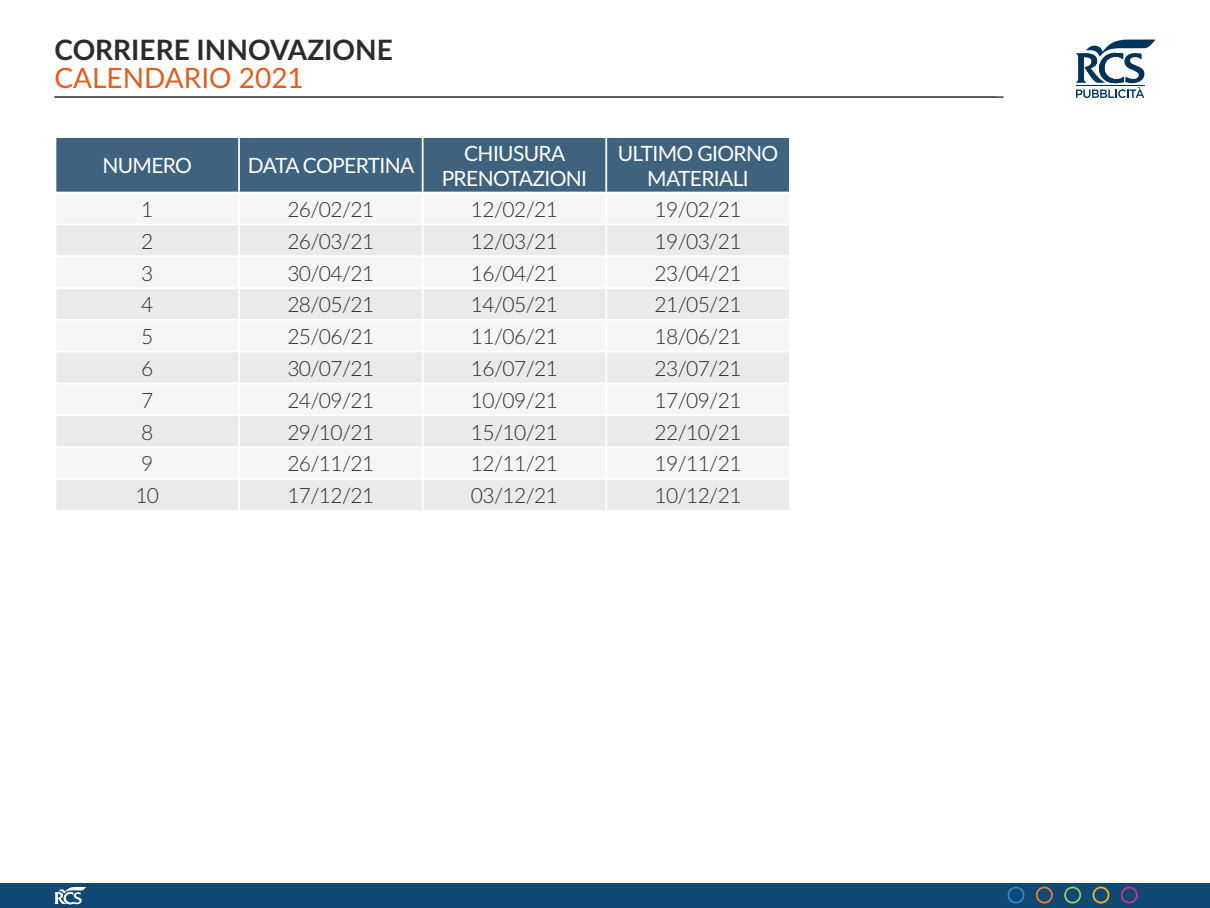
<style>
.page{position:relative;width:1210px;height:908px;background:#fff}
.page>*{position:absolute;margin:0;border:0;box-sizing:border-box;transform-origin:0 0}
.t1{font:700 28px "Lato";color:#2c2c2c}
.t2{font:28px "Lato";color:#de5f1f}
.TESTO{font:300 21px "Lato";letter-spacing:-.03em;color:#2c2c2c}
.testo{font:21px/25.2px "Lato";letter-spacing:-.03em;color:#fff;text-align:center}
</style>
<div class="page">
<hr style="left:55px;top:96px;width:948px;height:2px;background:#565656">
<div style="left:56px;top:138px;width:733px;height:54px;background:#3f637f"></div>
<svg style="left:56px;top:225px;width:733px;height:284px;fill:#eaeaea"></svg>
<hr style="left:238px;top:225px;width:2px;height:30px;background:#fff">
<hr style="left:422px;top:225px;width:1px;height:30px;background:#fff">
<hr style="left:605px;top:225px;width:2px;height:30px;background:#fff">
<hr style="left:55px;top:255px;width:184px;height:2px;background:#fff">
<hr style="left:239px;top:255px;width:184px;height:2px;background:#fff">
<hr style="left:238px;top:257px;width:2px;height:30px;background:#fff">
<hr style="left:423px;top:255px;width:183px;height:2px;background:#fff">
<hr style="left:422px;top:257px;width:1px;height:30px;background:#fff">
<hr style="left:606px;top:255px;width:184px;height:2px;background:#fff">
<hr style="left:605px;top:257px;width:2px;height:30px;background:#fff">
<hr style="left:55px;top:287px;width:184px;height:2px;background:#fff">
<hr style="left:239px;top:287px;width:184px;height:2px;background:#fff">
<hr style="left:238px;top:289px;width:2px;height:30px;background:#fff">
<hr style="left:423px;top:287px;width:183px;height:2px;background:#fff">
<hr style="left:422px;top:289px;width:1px;height:30px;background:#fff">
<hr style="left:606px;top:287px;width:184px;height:2px;background:#fff">
<hr style="left:605px;top:289px;width:2px;height:30px;background:#fff">
<hr style="left:55px;top:319px;width:184px;height:1px;background:#fff">
<hr style="left:239px;top:319px;width:184px;height:1px;background:#fff">
<hr style="left:238px;top:320px;width:2px;height:30px;background:#fff">
<hr style="left:423px;top:319px;width:183px;height:1px;background:#fff">
<hr style="left:422px;top:320px;width:1px;height:30px;background:#fff">
<hr style="left:606px;top:319px;width:184px;height:1px;background:#fff">
<hr style="left:605px;top:320px;width:2px;height:30px;background:#fff">
<hr style="left:55px;top:350px;width:184px;height:2px;background:#fff">
<hr style="left:239px;top:350px;width:184px;height:2px;background:#fff">
<hr style="left:238px;top:352px;width:2px;height:30px;background:#fff">
<hr style="left:423px;top:350px;width:183px;height:2px;background:#fff">
<hr style="left:422px;top:352px;width:1px;height:30px;background:#fff">
<hr style="left:606px;top:350px;width:184px;height:2px;background:#fff">
<hr style="left:605px;top:352px;width:2px;height:30px;background:#fff">
<hr style="left:55px;top:382px;width:184px;height:2px;background:#fff">
<hr style="left:239px;top:382px;width:184px;height:2px;background:#fff">
<hr style="left:238px;top:384px;width:2px;height:30px;background:#fff">
<hr style="left:423px;top:382px;width:183px;height:2px;background:#fff">
<hr style="left:422px;top:384px;width:1px;height:30px;background:#fff">
<hr style="left:606px;top:382px;width:184px;height:2px;background:#fff">
<hr style="left:605px;top:384px;width:2px;height:30px;background:#fff">
<hr style="left:55px;top:414px;width:184px;height:2px;background:#fff">
<hr style="left:239px;top:414px;width:184px;height:2px;background:#fff">
<hr style="left:238px;top:416px;width:2px;height:30px;background:#fff">
<hr style="left:423px;top:414px;width:183px;height:2px;background:#fff">
<hr style="left:422px;top:416px;width:1px;height:30px;background:#fff">
<hr style="left:606px;top:414px;width:184px;height:2px;background:#fff">
<hr style="left:605px;top:416px;width:2px;height:30px;background:#fff">
<hr style="left:55px;top:446px;width:184px;height:2px;background:#fff">
<hr style="left:239px;top:446px;width:184px;height:2px;background:#fff">
<hr style="left:238px;top:448px;width:2px;height:30px;background:#fff">
<hr style="left:423px;top:446px;width:183px;height:2px;background:#fff">
<hr style="left:422px;top:448px;width:1px;height:30px;background:#fff">
<hr style="left:606px;top:446px;width:184px;height:2px;background:#fff">
<hr style="left:605px;top:448px;width:2px;height:30px;background:#fff">
<hr style="left:55px;top:478px;width:184px;height:1px;background:#fff">
<hr style="left:239px;top:478px;width:184px;height:1px;background:#fff">
<hr style="left:238px;top:479px;width:2px;height:30px;background:#fff">
<hr style="left:423px;top:478px;width:183px;height:1px;background:#fff">
<hr style="left:422px;top:479px;width:1px;height:30px;background:#fff">
<hr style="left:606px;top:478px;width:184px;height:1px;background:#fff">
<hr style="left:605px;top:479px;width:2px;height:30px;background:#fff">
<hr style="left:238px;top:138px;width:2px;height:54px;background:#fff">
<hr style="left:422px;top:138px;width:1px;height:54px;background:#fff">
<hr style="left:605px;top:138px;width:2px;height:54px;background:#fff">
<div style="left:0;top:883px;width:1210px;height:24px;background:#114975"></div>
<svg style="left:1076px;top:40px;width:79px;height:58px"></svg>
<h1 class="t1" style="left:55px;top:29px;width:340px">CORRIERE I NNOVAZIONE</h1>
<h1 class="t2" style="left:55px;top:57px;width:251px">CALENDARIO 2021</h1>
<p class="testo" style="left:102px;top:152px;width:91px">NUMERO</p>
<p class="testo" style="left:248px;top:152px;width:168px">DATA COPERTINA</p>
<p class="testo" style="left:442px;top:139px;width:147px">CHIUSURA<br>PRENOTAZIONI</p>
<p class="testo" style="left:617px;top:139px;width:162px">ULTIMO GIORNO<br>MATERIALI</p>
<p class="TESTO" style="left:141px;top:195px;width:14px">1</p>
<p class="TESTO" style="left:287px;top:195px;width:88px">26/02/21</p>
<p class="TESTO" style="left:471px;top:195px;width:88px">12/02/21</p>
<p class="TESTO" style="left:654px;top:195px;width:88px">19/02/21</p>
<p class="TESTO" style="left:141px;top:226px;width:14px">2</p>
<p class="TESTO" style="left:287px;top:226px;width:88px">26/03/21</p>
<p class="TESTO" style="left:471px;top:226px;width:88px">12/03/21</p>
<p class="TESTO" style="left:654px;top:226px;width:88px">19/03/21</p>
<p class="TESTO" style="left:141px;top:258px;width:14px">3</p>
<p class="TESTO" style="left:287px;top:258px;width:88px">30/04/21</p>
<p class="TESTO" style="left:471px;top:258px;width:88px">16/04/21</p>
<p class="TESTO" style="left:654px;top:258px;width:88px">23/04/21</p>
<p class="TESTO" style="left:141px;top:290px;width:14px">4</p>
<p class="TESTO" style="left:287px;top:290px;width:88px">28/05/21</p>
<p class="TESTO" style="left:471px;top:290px;width:88px">14/05/21</p>
<p class="TESTO" style="left:654px;top:290px;width:88px">21/05/21</p>
<p class="TESTO" style="left:141px;top:322px;width:14px">5</p>
<p class="TESTO" style="left:287px;top:322px;width:88px">25/06/21</p>
<p class="TESTO" style="left:471px;top:322px;width:88px">11/06/21</p>
<p class="TESTO" style="left:654px;top:322px;width:88px">18/06/21</p>
<p class="TESTO" style="left:141px;top:354px;width:14px">6</p>
<p class="TESTO" style="left:287px;top:354px;width:88px">30/07/21</p>
<p class="TESTO" style="left:471px;top:354px;width:88px">16/07/21</p>
<p class="TESTO" style="left:654px;top:354px;width:88px">23/07/21</p>
<p class="TESTO" style="left:141px;top:385px;width:14px">7</p>
<p class="TESTO" style="left:287px;top:385px;width:88px">24/09/21</p>
<p class="TESTO" style="left:471px;top:385px;width:88px">10/09/21</p>
<p class="TESTO" style="left:654px;top:385px;width:88px">17/09/21</p>
<p class="TESTO" style="left:141px;top:417px;width:14px">8</p>
<p class="TESTO" style="left:287px;top:417px;width:88px">29/10/21</p>
<p class="TESTO" style="left:471px;top:417px;width:88px">15/10/21</p>
<p class="TESTO" style="left:654px;top:417px;width:88px">22/10/21</p>
<p class="TESTO" style="left:141px;top:449px;width:14px">9</p>
<p class="TESTO" style="left:287px;top:449px;width:88px">26/11/21</p>
<p class="TESTO" style="left:471px;top:449px;width:88px">12/11/21</p>
<p class="TESTO" style="left:654px;top:449px;width:88px">19/11/21</p>
<p class="TESTO" style="left:135px;top:481px;width:25px">10</p>
<p class="TESTO" style="left:287px;top:481px;width:88px">17/12/21</p>
<p class="TESTO" style="left:471px;top:481px;width:88px">03/12/21</p>
<p class="TESTO" style="left:654px;top:481px;width:88px">10/12/21</p>
</div>
